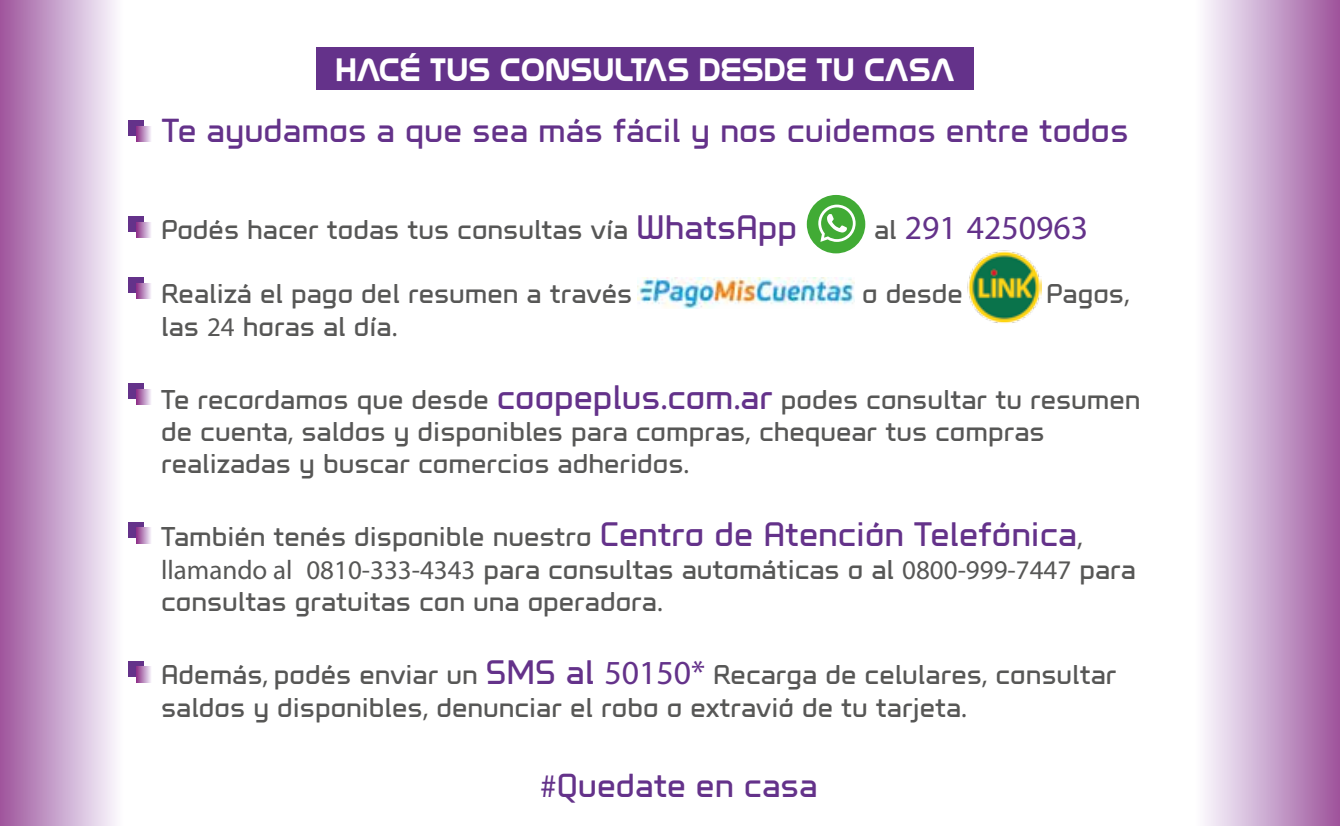
<style>
.page{position:relative;width:1340px;height:826px;background:#fff}
.page>*{position:absolute;margin:0;border:0;box-sizing:border-box;transform-origin:0 0}
.t1{font:33.75px "Nasalization";color:#fff}
.t2{font:33.75px "Myriad Pro";color:#64328a}
.t3{font:33.07px "nemodedemo";color:#64328a}
.t4{font:27px/32.4px "nemodedemo";color:#575756}
.t5{font:27px "Myriad Pro";color:#575756}
.s1{font-size:33.75px;color:#64328a}
.s2{font-family:"nemodedemo";font-size:27px;color:#575756}
.s3{font-family:"Myriad Pro"}
.s4{font-family:"Myriad Pro";font-size:33.75px;color:#64328a}
.s5{font-family:"nemodedemo"}
</style>
<div class="page">
<div style="left:1193px;top:0;width:146px;height:826px;background:linear-gradient(to right,#feffff,#9d569e)"></div>
<div style="left:0;top:0;width:124px;height:826px;background:linear-gradient(to right,#9d559e,#fcfeff)"></div>
<div style="left:316px;top:47px;width:657px;height:43px;background:#64328a"></div>
<img style="left:637px;top:278px;width:217px;height:30px">
<img style="left:967px;top:250px;width:74px;height:74px">
<div style="left:128px;top:121px;width:16px;height:15px;background:#64328a"></div>
<svg style="left:136px;top:127px;width:15px;height:15px"></svg>
<div style="left:128px;top:277px;width:16px;height:16px;background:#64328a"></div>
<svg style="left:136px;top:283px;width:15px;height:16px"></svg>
<div style="left:128px;top:216px;width:16px;height:16px;background:#64328a"></div>
<svg style="left:136px;top:222px;width:15px;height:16px"></svg>
<div style="left:128px;top:383px;width:16px;height:15px;background:#64328a"></div>
<svg style="left:136px;top:389px;width:15px;height:15px"></svg>
<div style="left:128px;top:522px;width:16px;height:15px;background:#64328a"></div>
<svg style="left:136px;top:528px;width:15px;height:15px"></svg>
<div style="left:128px;top:661px;width:16px;height:15px;background:#64328a"></div>
<svg style="left:136px;top:667px;width:15px;height:15px"></svg>
<div style="left:806px;top:195px;width:59px;height:58px;background:#41ab35;border-radius:50%"></div>
<svg style="left:818px;top:205px;width:37px;height:37px"></svg>
<p class="t1" style="left:335px;top:52px;width:620px">HACé TUS CONSULTAS DESDE TU CASA</p>
<p class="t3" style="left:162px;top:111px;width:968px">Te ayudamos a que sea más fácil y nos cuidemos entre todos</p>
<p class="t4" style="left:161px;top:212px;width:637px">Podés hacer todas tus consultas vía <span class="s1">WhatsApp</span></p>
<p class="t2" style="left:874px;top:206px;width:216px"><span class="s2">al</span> 291 4250963</p>
<p class="t4" style="left:161px;top:277px;width:472px">Realizá el pago del resumen a través</p>
<p class="t4" style="left:814px;top:277px;width:150px">de o desde</p>
<p class="t4" style="left:1046px;top:277px;width:85px">Pagos<span class="s3">,</span></p>
<p class="t4" style="left:161px;top:310px;width:238px">las <span class="s3">24</span> horas al día<span class="s3">.</span></p>
<p class="t4" style="left:161px;top:383px;width:981px">Te recordamos que desde <span class="s1">coopeplus</span><span class="s4">.</span><span class="s1">com</span><span class="s4">.</span><span class="s1">ar</span> podes consultar tu resumen de cuenta<span class="s3">,</span> saldos y disponibles para compras<span class="s3">,</span> chequear tus compras realizadas y buscar comercios adheridos<span class="s3">.</span></p>
<p class="t4" style="left:161px;top:520px;width:923px">También tenés disponible nuestro <span class="s1">Centro de Atención Telefónica</span><span class="s3">,</span></p>
<p class="t5" style="left:161px;top:553px;width:976px">llamando al 0810-333-4343 <span class="s5">para consultas automáticas o al</span> 0800-999-7447 <span class="s5">para</span></p>
<p class="t4" style="left:161px;top:585px;width:503px">consultas gratuitas con una operadora<span class="s3">.</span></p>
<p class="t4" style="left:161px;top:658px;width:957px">Además<span class="s3">,</span> podés enviar un <span class="s1">SMS al</span> <span class="s4">50150*</span> Recarga de celulares<span class="s3">,</span> consultar saldos y disponibles<span class="s3">,</span> denunciar el robo o extravió de tu tarjeta<span class="s3">.</span></p>
<p class="t3" style="left:540px;top:766px;width:279px"><span class="s3">#</span>Quedate en casa</p>
</div>
